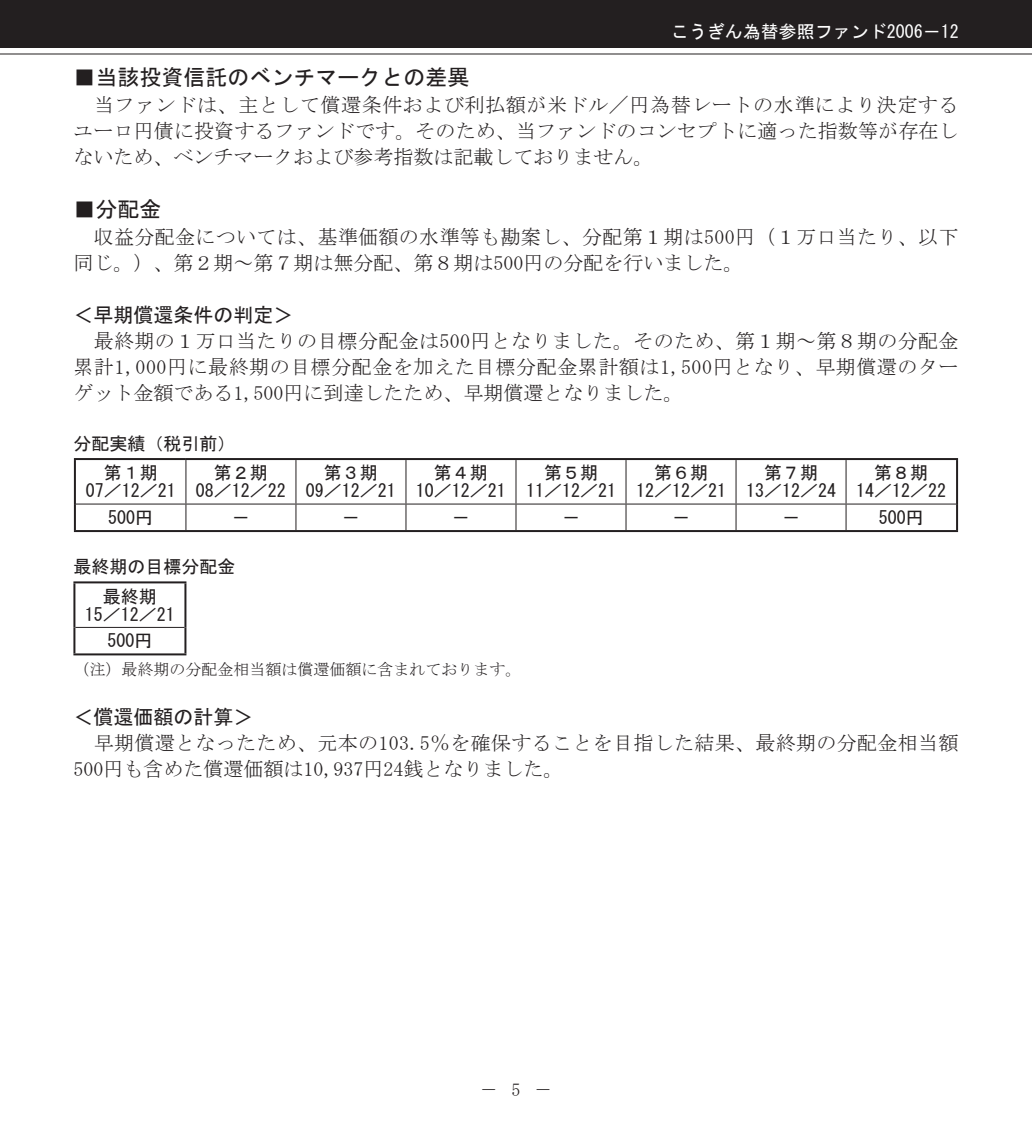
<style>
.page{position:relative;width:1032px;height:1134px;background:#fff}
.page>*{position:absolute;margin:0;border:0;box-sizing:border-box;transform-origin:0 0}
.t1{font:22px "MS Gothic";color:#231f20}
.t2{font:20px/26px "MS Mincho";color:#231f20;text-align:justify}
.t3{font:20px "MS Gothic";color:#231f20}
.t4{font:18px/18px "MS Gothic";color:#231f20;text-align:center}
.t5{font:18px "MS Gothic";color:#fff}
.t6{font:18px "MS Mincho";color:#231f20}
.t7{font:16px "MS Mincho";color:#231f20}
</style>
<div class="page">
<div style="left:0;top:0;width:1032px;height:48px;background:#231f20"></div>
<hr style="left:0;top:53px;width:1032px;height:1px;background:#231f20">
<hr style="left:185px;top:460px;width:1px;height:44px;background:#231f20">
<hr style="left:295px;top:460px;width:1px;height:44px;background:#231f20">
<hr style="left:405px;top:460px;width:1px;height:44px;background:#231f20">
<hr style="left:515px;top:460px;width:1px;height:44px;background:#231f20">
<hr style="left:625px;top:460px;width:1px;height:44px;background:#231f20">
<hr style="left:735px;top:460px;width:1px;height:44px;background:#231f20">
<hr style="left:845px;top:460px;width:1px;height:44px;background:#231f20">
<hr style="left:76px;top:504px;width:220px;height:1px;background:#231f20">
<svg style="left:185px;top:505px;width:1px;height:25px"></svg>
<hr style="left:296px;top:504px;width:110px;height:1px;background:#231f20">
<svg style="left:295px;top:505px;width:1px;height:25px"></svg>
<hr style="left:406px;top:504px;width:110px;height:1px;background:#231f20">
<svg style="left:405px;top:505px;width:1px;height:25px"></svg>
<hr style="left:516px;top:504px;width:110px;height:1px;background:#231f20">
<svg style="left:515px;top:505px;width:1px;height:25px"></svg>
<hr style="left:626px;top:504px;width:110px;height:1px;background:#231f20">
<svg style="left:625px;top:505px;width:1px;height:25px"></svg>
<hr style="left:736px;top:504px;width:110px;height:1px;background:#231f20">
<svg style="left:735px;top:505px;width:1px;height:25px"></svg>
<hr style="left:846px;top:504px;width:110px;height:1px;background:#231f20">
<svg style="left:845px;top:505px;width:1px;height:25px"></svg>
<hr style="left:74px;top:458px;width:112px;height:2px;background:#231f20">
<hr style="left:74px;top:460px;width:2px;height:44px;background:#231f20">
<hr style="left:186px;top:458px;width:772px;height:2px;background:#231f20">
<hr style="left:956px;top:460px;width:2px;height:44px;background:#231f20">
<hr style="left:74px;top:504px;width:2px;height:26px;background:#231f20">
<hr style="left:956px;top:504px;width:2px;height:26px;background:#231f20">
<hr style="left:74px;top:530px;width:884px;height:2px;background:#231f20">
<hr style="left:75px;top:627px;width:109px;height:1px;background:#231f20">
<hr style="left:73px;top:581px;width:113px;height:2px;background:#231f20">
<hr style="left:73px;top:583px;width:2px;height:44px;background:#231f20">
<hr style="left:184px;top:583px;width:2px;height:44px;background:#231f20">
<hr style="left:73px;top:627px;width:2px;height:26px;background:#231f20">
<hr style="left:184px;top:627px;width:2px;height:26px;background:#231f20">
<hr style="left:73px;top:653px;width:113px;height:2px;background:#231f20">
<p class="t5" style="left:671px;top:23px;width:289px">こうぎん為替参照ファンド2006－12</p>
<p class="t1" style="left:73px;top:66px;width:398px">■当該投資信託のベンチマークとの差異</p>
<p class="t2" style="left:73px;top:91px;width:886px">　当ファンドは、主として償還条件および利払額が米ドル／円為替レートの水準により決定するユーロ円債に投資するファンドです。そのため、当ファンドのコンセプトに適った指数等が存在しないため、ベンチマークおよび参考指数は記載しておりません。</p>
<p class="t1" style="left:73px;top:198px;width:89px">■分配金</p>
<p class="t2" style="left:73px;top:223px;width:886px">　収益分配金については、基準価額の水準等も勘案し、分配第１期は500円（１万口当たり、以下同じ。）、第２期～第７期は無分配、第８期は500円の分配を行いました。</p>
<p class="t3" style="left:73px;top:304px;width:222px">＜早期償還条件の判定＞</p>
<p class="t2" style="left:73px;top:327px;width:887px">　最終期の１万口当たりの目標分配金は500円となりました。そのため、第１期～第８期の分配金累計1,000円に最終期の目標分配金を加えた目標分配金累計額は1,500円となり、早期償還のターゲット金額である1,500円に到達したため、早期償還となりました。</p>
<p class="t4" style="left:104px;top:429px;width:133px;line-height:29.4px;text-align:left;text-indent:-30px">分配実績（税引前）第１期</p>
<p class="t4" style="left:86px;top:482px;width:91px">07／12／21</p>
<p class="t4" style="left:196px;top:464px;width:91px">第２期<br>08／12／22</p>
<p class="t4" style="left:306px;top:464px;width:91px">第３期<br>09／12／21</p>
<p class="t4" style="left:416px;top:464px;width:91px">第４期<br>10／12／21</p>
<p class="t4" style="left:526px;top:464px;width:91px">第５期<br>11／12／21</p>
<p class="t4" style="left:636px;top:464px;width:91px">第６期<br>12／12／21</p>
<p class="t4" style="left:746px;top:464px;width:91px">第７期<br>13／12／24</p>
<p class="t4" style="left:856px;top:464px;width:92px">第８期<br>14／12／22</p>
<p class="t4" style="left:108px;top:508px;width:46px">500円</p>
<p class="t4" style="left:232px;top:508px;width:19px">－</p>
<p class="t4" style="left:342px;top:508px;width:19px">－</p>
<p class="t4" style="left:452px;top:508px;width:19px">－</p>
<p class="t4" style="left:562px;top:508px;width:19px">－</p>
<p class="t4" style="left:672px;top:508px;width:19px">－</p>
<p class="t4" style="left:782px;top:508px;width:19px">－</p>
<p class="t4" style="left:879px;top:508px;width:46px">500円</p>
<p class="t4" style="left:103px;top:552px;width:134px;line-height:29.4px;text-align:left;text-indent:-30px">最終期の目標分配金最終期</p>
<p class="t4" style="left:85px;top:601px;width:91px;line-height:26.4px">15／12／21<br>500円</p>
<p class="t7" style="left:73px;top:661px;width:450px">（注）最終期の分配金相当額は償還価額に含まれております。</p>
<p class="t3" style="left:73px;top:707px;width:182px">＜償還価額の計算＞</p>
<p class="t2" style="left:73px;top:730px;width:886px">　早期償還となったため、元本の103.5％を確保することを目指した結果、最終期の分配金相当額<br>500円も含めた償還価額は10,937円24銭となりました。</p>
<p class="t6" style="left:511px;top:1081px;width:10px">5</p>
<p class="t6" style="left:480px;top:1081px;width:73px">－　　－</p>
</div>
